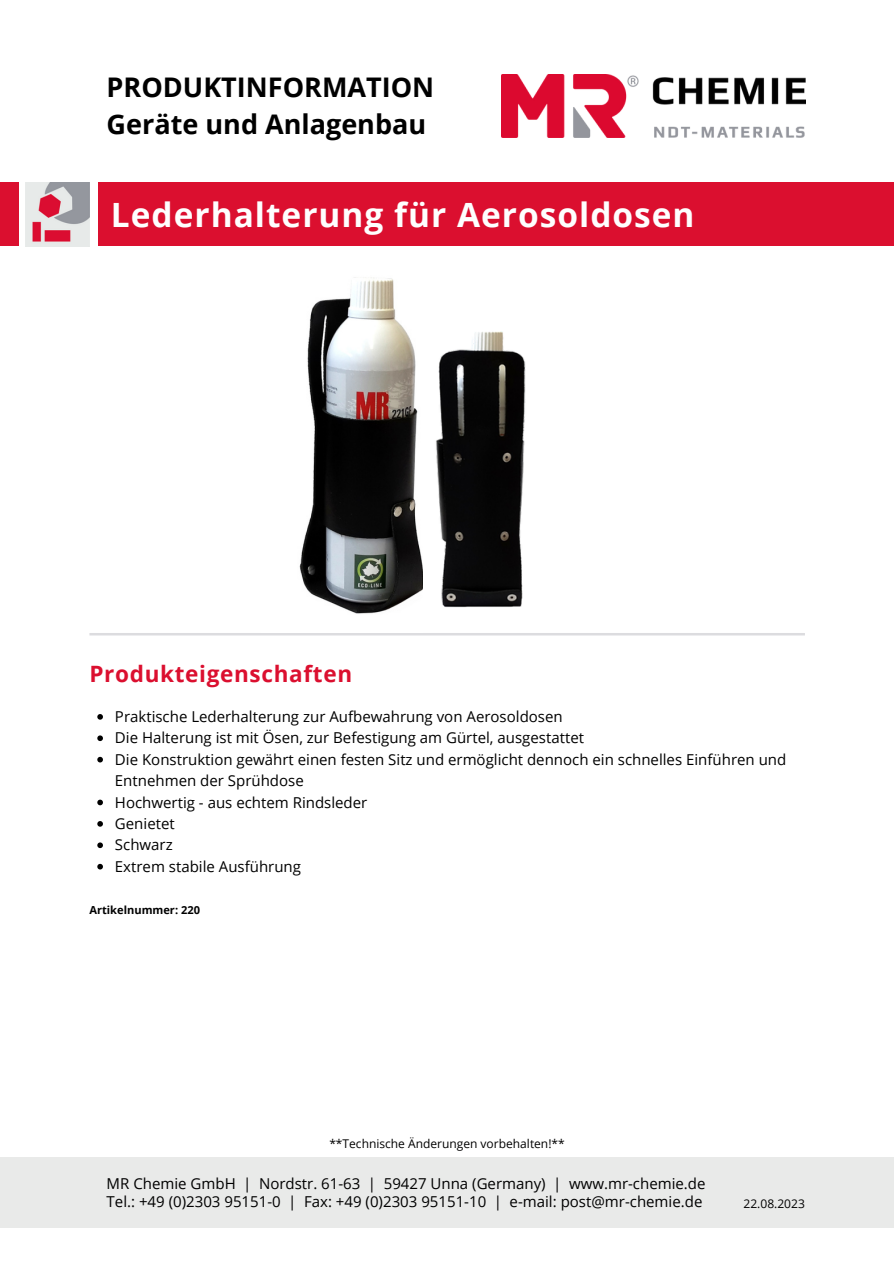
<style>
.page{position:relative;width:894px;height:1264px;background:#fff}
.page>*{position:absolute;margin:0;border:0;box-sizing:border-box;transform-origin:0 0}
.t1{font:700 33.45px "Open Sans";letter-spacing:.03em;color:#fefefe}
.t2{font:700 27px "Open Sans";color:#000}
.t3{font:700 22.5px "Open Sans";letter-spacing:.03em;color:#db0f2f}
.t4{font:15px/21.5px "Open Sans";color:#000}
.t5{font:12px "Open Sans";color:#000}
.t6{font:700 11.1px "Open Sans";color:#000}
</style>
<div class="page">
<svg style="left:89px;top:633px;width:715px;height:2px"></svg>
<div style="left:98px;top:182px;width:795px;height:64px;background:#db0f2f"></div>
<div style="left:0;top:1157px;width:893px;height:71px;background:#e9eae9"></div>
<img style="left:26px;top:182px;width:64px;height:65px">
<div style="left:0;top:182px;width:19px;height:64px;background:#db0f2f"></div>
<img style="left:501px;top:74px;width:304px;height:63px">
<img style="left:299px;top:277px;width:123px;height:337px">
<img style="left:429px;top:331px;width:122px;height:305px">
<svg style="left:97px;top:714px;width:6px;height:5px"></svg>
<svg style="left:97px;top:735px;width:6px;height:6px"></svg>
<svg style="left:97px;top:756px;width:6px;height:6px"></svg>
<svg style="left:97px;top:799px;width:6px;height:6px"></svg>
<svg style="left:97px;top:821px;width:6px;height:5px"></svg>
<svg style="left:97px;top:842px;width:6px;height:6px"></svg>
<svg style="left:97px;top:863px;width:6px;height:6px"></svg>
<p class="t2" style="left:107px;top:68px;width:329px">PRODUKTINFORMATION</p>
<p class="t2" style="left:107px;top:105px;width:321px">Geräte und Anlagenbau</p>
<p class="t1" style="left:111px;top:191px;width:585px">Lederhalterung für Aerosoldosen</p>
<p class="t3" style="left:89px;top:658px;width:264px">Produkteigenschaften</p>
<p class="t4" style="left:115px;top:705px;width:449px">Praktische Lederhalterung zur Aufbewahrung von Aerosoldosen</p>
<p class="t4" style="left:115px;top:726px;width:470px">Die Halterung ist mit Ösen, zur Befestigung am Gürtel, ausgestattet</p>
<p class="t4" style="left:115px;top:748px;width:672px">Die Konstruktion gewährt einen festen Sitz und ermöglicht dennoch ein schnelles Einführen und<br>Entnehmen der Sprühdose</p>
<p class="t4" style="left:115px;top:791px;width:254px">Hochwertig - aus echtem Rindsleder</p>
<p class="t4" style="left:115px;top:812px;width:61px">Genietet</p>
<p class="t4" style="left:115px;top:833px;width:59px">Schwarz</p>
<p class="t4" style="left:115px;top:855px;width:187px">Extrem stabile Ausführung</p>
<p class="t6" style="left:89px;top:901px;width:112px">Artikelnummer: 220</p>
<p class="t5" style="left:329px;top:1135px;width:237px">**Technische Änderungen vorbehalten!**</p>
<p class="t4" style="left:107px;top:1172px;width:600px">MR Chemie GmbH | Nordstr. 61-63 | 59427 Unna (Germany) | www.mr-chemie.de</p>
<p class="t4" style="left:107px;top:1190px;width:597px">Tel.: +49 (0)2303 95151-0 | Fax: +49 (0)2303 95151-10 | e-mail: post@mr-chemie.de</p>
<p class="t5" style="left:743px;top:1194px;width:63px">22.08.2023</p>
</div>
